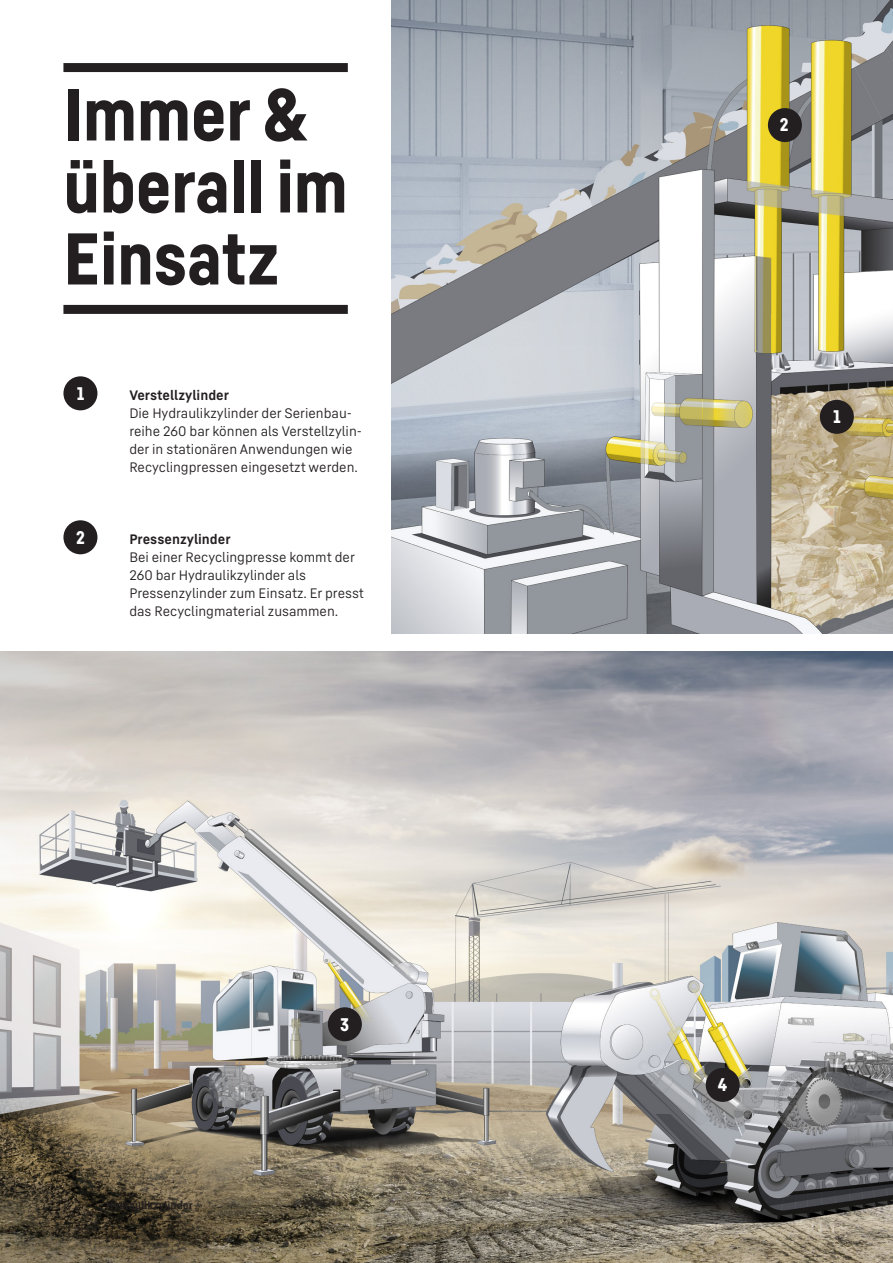
<style>
.page{position:relative;width:893px;height:1263px;background:#fff}
.page>*{position:absolute;margin:0;border:0;box-sizing:border-box;transform-origin:0 0}
.t1{font:900 72px/72px "Liebherr Head";color:#231f20}
.t2{font:900 18px "Liebherr Head";color:#fff}
.t3{font:13.5px/18px "Liebherr Text";color:#231f20}
.t4{font:700 13.5px "Liebherr Text";color:#231f20}
.t5{font:700 10.5px "Liebherr Text";color:#231f20}
.t6{font:10.5px "Liebherr Text";color:#231f20}
</style>
<div class="page">
<img style="left:392px;top:0;width:501px;height:634px">
<img style="left:0;top:652px;width:893px;height:611px">
<div style="left:63px;top:63px;width:285px;height:9px;background:#231f20"></div>
<div style="left:63px;top:305px;width:285px;height:9px;background:#231f20"></div>
<div style="left:820px;top:400px;width:34px;height:34px;background:#231f20;border-radius:50%"></div>
<div style="left:63px;top:376px;width:34px;height:34px;background:#231f20;border-radius:50%"></div>
<div style="left:63px;top:520px;width:34px;height:34px;background:#231f20;border-radius:50%"></div>
<div style="left:768px;top:108px;width:34px;height:34px;background:#231f20;border-radius:50%"></div>
<div style="left:328px;top:1007px;width:34px;height:34px;background:#231f20;border-radius:50%"></div>
<div style="left:706px;top:1068px;width:34px;height:34px;background:#231f20;border-radius:50%"></div>
<h1 class="t1" style="left:63px;top:78px;width:286px">Immer &amp; überall im<br>Einsatz</h1>
<h2 class="t2" style="left:780px;top:114px;width:10px">2</h2>
<h2 class="t2" style="left:77px;top:382px;width:9px">1</h2>
<h2 class="t2" style="left:76px;top:526px;width:10px">2</h2>
<p class="t4" style="left:129px;top:386px;width:101px">Verstellzylinder</p>
<p class="t3" style="left:129px;top:403px;width:234px">Die Hydraulikzylinder der Serienbau&shy;reihe 260 bar können als Verstellzylin&shy;der in stationären Anwendungen wie Recyclingpressen eingesetzt werden.</p>
<h2 class="t2" style="left:833px;top:406px;width:9px">1</h2>
<p class="t4" style="left:129px;top:530px;width:103px">Pressenzylinder</p>
<p class="t3" style="left:129px;top:547px;width:236px">Bei einer Recyclingpresse kommt der 260 bar Hydraulikzylinder als Pressenzylinder zum Einsatz. Er presst das Recyclingmaterial zusammen.</p>
<h2 class="t2" style="left:340px;top:1013px;width:11px">3</h2>
<h2 class="t2" style="left:718px;top:1074px;width:11px">4</h2>
<p class="t6" style="left:64px;top:1199px;width:8px">8</p>
<p class="t5" style="left:106px;top:1199px;width:88px">Hydraulikzylinder</p>
</div>
